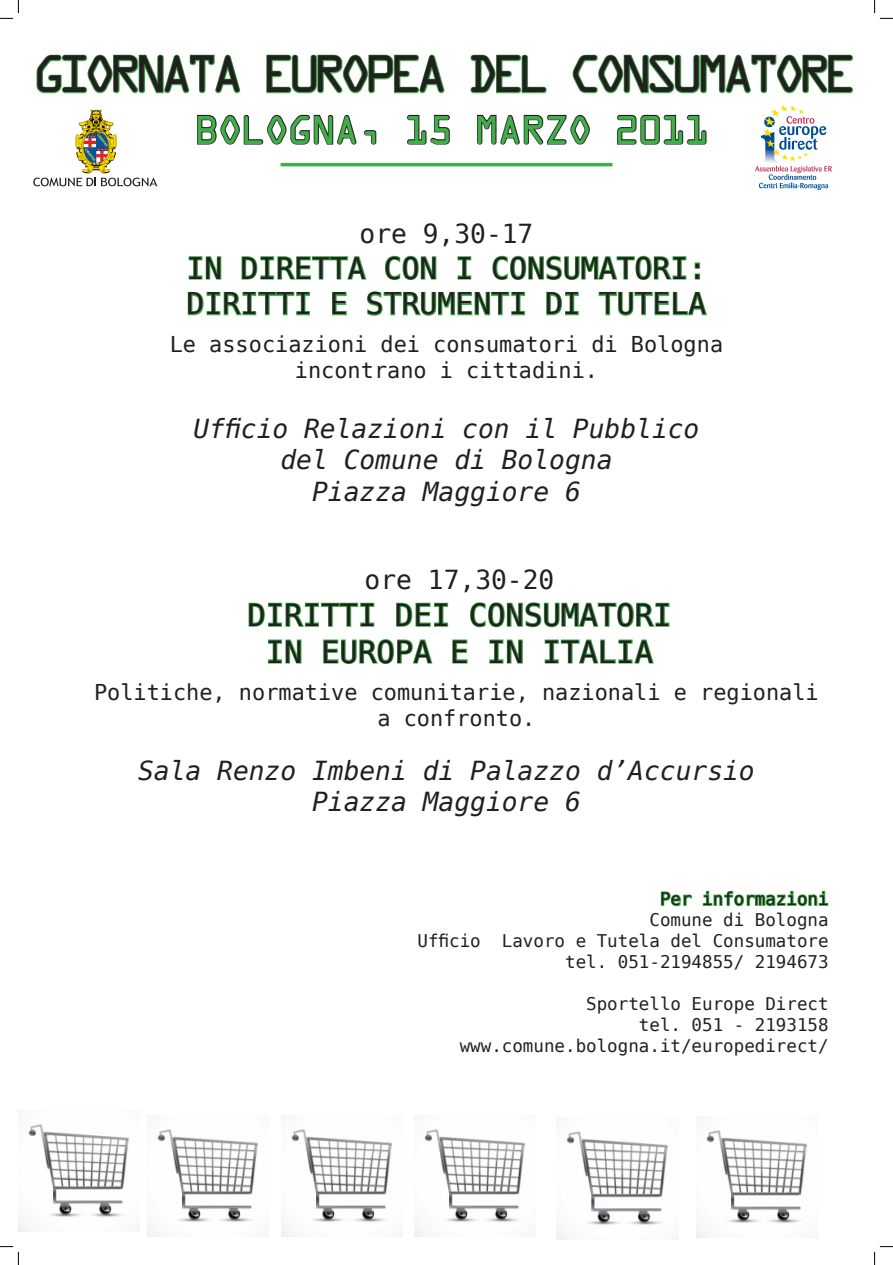
<style>
.page{position:relative;width:893px;height:1265px;background:#fff}
.page>*{position:absolute;margin:0;border:0;box-sizing:border-box;transform-origin:0 0}
.t1{font:47.25px "OCRA Std";letter-spacing:-.18em;color:#231f20}
.t2{font:35.88px "OCRA Std";letter-spacing:-.07em;color:#40ae49}
.t3{font:30.62px/36.8px "Bitstream Vera Sans Mono";color:#231f20;text-align:center}
.t4{font:29.75px/35.7px "Bitstream Vera Sans Mono";color:#231f20}
.t5{font:italic 26.25px/31.5px "Bitstream Vera Sans Mono";color:#231f20;text-align:center}
.t6{font:26.25px "Bitstream Vera Sans Mono";color:#231f20}
.t7{font:21.88px/26.2px "Bitstream Vera Sans Mono";color:#231f20;text-align:center}
.t8{font:17.5px/21px "Bitstream Vera Sans Mono";color:#231f20;text-align:right}
</style>
<div class="page">
<svg style="left:36px;top:54px;width:204px;height:40px"></svg>
<svg style="left:266px;top:54px;width:178px;height:40px"></svg>
<svg style="left:470px;top:54px;width:77px;height:40px"></svg>
<svg style="left:572px;top:54px;width:281px;height:40px"></svg>
<svg style="left:197px;top:114px;width:159px;height:31px"></svg>
<svg style="left:364px;top:130px;width:13px;height:15px"></svg>
<svg style="left:407px;top:114px;width:43px;height:31px"></svg>
<svg style="left:477px;top:114px;width:113px;height:31px"></svg>
<svg style="left:617px;top:114px;width:90px;height:31px"></svg>
<svg style="left:33px;top:110px;width:124px;height:76px"></svg>
<img style="left:755px;top:106px;width:76px;height:84px">
<svg style="left:187px;top:255px;width:520px;height:61px"></svg>
<svg style="left:248px;top:602px;width:422px;height:62px"></svg>
<svg style="left:660px;top:891px;width:32px;height:16px"></svg>
<svg style="left:702px;top:890px;width:127px;height:17px"></svg>
<img style="left:18px;top:1110px;width:122px;height:121px">
<img style="left:147px;top:1115px;width:122px;height:121px">
<img style="left:281px;top:1115px;width:122px;height:121px">
<img style="left:414px;top:1115px;width:121px;height:121px">
<img style="left:557px;top:1117px;width:121px;height:122px">
<img style="left:696px;top:1116px;width:121px;height:121px">
<hr style="left:280px;top:163px;width:332px;height:3px;background:#40ae49">
<svg style="left:0;top:0;width:19px;height:19px"></svg>
<svg style="left:0;top:1246px;width:19px;height:19px"></svg>
<svg style="left:874px;top:0;width:18px;height:19px"></svg>
<svg style="left:874px;top:1246px;width:18px;height:19px"></svg>
<p class="t1" style="left:32px;top:53px;width:826px">GIORNATA EUROPEA DEL CONSUMATORE</p>
<p class="t2" style="left:194px;top:114px;width:517px">BOLOGNA, 15 MARZO 2011</p>
<p class="t6" style="left:359px;top:219px;width:175px">ore 9,30-17</p>
<p class="t4" style="left:187px;top:251px;width:521px">IN DIRETTA CON I CONSUMATORI:<br>DIRITTI E STRUMENTI DI TUTELA</p>
<p class="t7" style="left:170px;top:331px;width:555px">Le associazioni dei consumatori di Bologna incontrano i cittadini.</p>
<p class="t5" style="left:193px;top:413px;width:507px">Ufficio Relazioni con il Pubblico del Comune di Bologna<br>Piazza Maggiore 6</p>
<p class="t6" style="left:364px;top:565px;width:191px">ore 17,30-20</p>
<p class="t3" style="left:247px;top:597px;width:426px">DIRITTI DEI CONSUMATORI<br>IN EUROPA E IN ITALIA</p>
<p class="t7" style="left:94px;top:679px;width:726px">Politiche, normative comunitarie, nazionali e regionali a confronto.</p>
<p class="t5" style="left:138px;top:754px;width:618px">Sala Renzo Imbeni di Palazzo d’Accursio<br>Piazza Maggiore 6</p>
<p class="t8" style="left:417px;top:888px;width:412px">Per informazioni<br>Comune di Bologna<br>Ufficio Lavoro e Tutela del Consumatore tel. 051-2194855/ 2194673</p>
<p class="t8" style="left:586px;top:993px;width:244px">Sportello Europe Direct tel. 051 - 2193158</p>
<p class="t8" style="left:459px;top:1035px;width:370px">www.comune.bologna.it/europedirect/</p>
</div>
